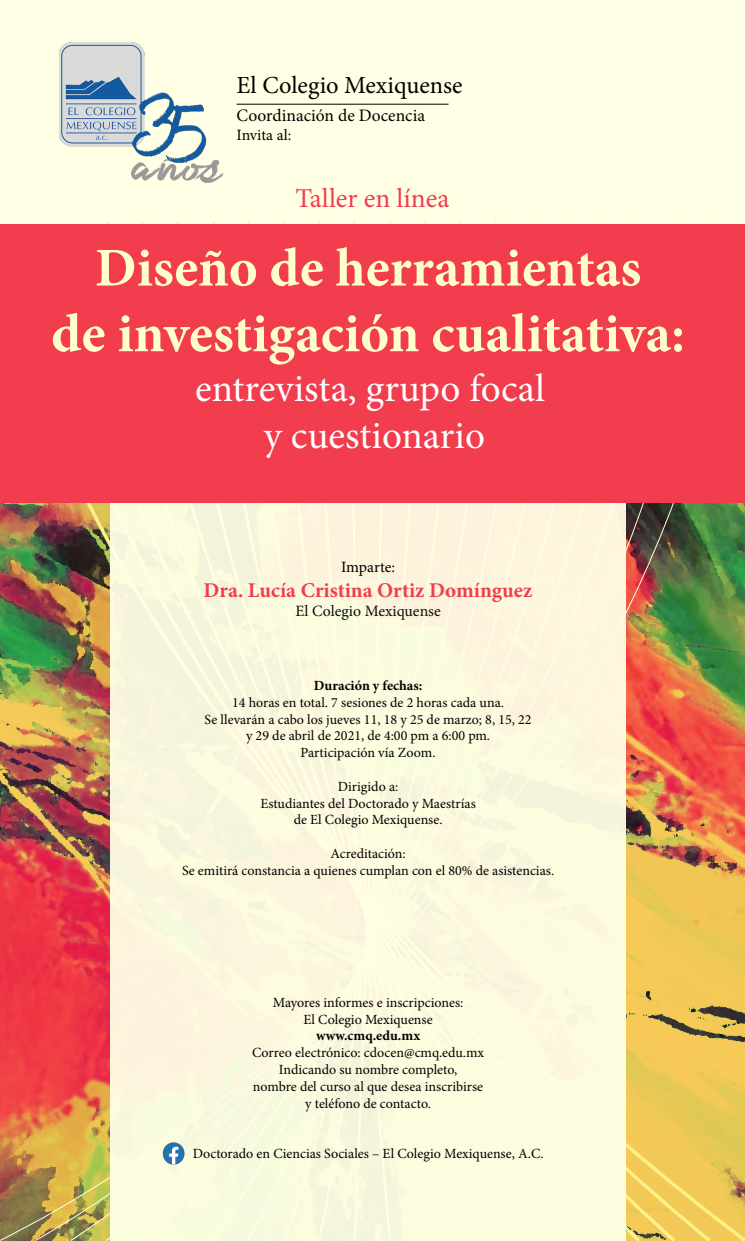
<style>
.page{position:relative;width:745px;height:1241px;background:#fff}
.page>*{position:absolute;margin:0;border:0;box-sizing:border-box;transform-origin:0 0}
.t1{font:700 54.69px/65.6px "Minion Pro";color:#ffc;text-align:center}
.t2{font:39.2px/47px "Minion Pro";color:#fff;text-align:center}
.t3{font:27.3px "Minion Pro";color:#f13d4e}
.t4{font:24.5px "Minion Pro";color:#000}
.t5{font:700 21px "Minion Pro";color:#f13d4e}
.t6{font:17.5px "Minion Pro";color:#000}
.t7{font:15.75px "Minion Pro";color:#0c0c0c}
.t8{font:15.75px "Minion Pro";letter-spacing:-.005em;color:#000}
.t9{font:14px/16.8px "Minion Pro";color:#000;text-align:center}
.t10{font:700 14px "Minion Pro";color:#000}
</style>
<div class="page">
<div style="left:0;top:0;width:744px;height:224px;background:#ffffe6"></div>
<img style="left:0;top:220px;width:744px;height:1020px">
<div style="left:110px;top:503px;width:515px;height:737px;background:#fdfade"></div>
<img style="left:59px;top:42px;width:165px;height:141px">
<hr style="left:236px;top:104px;width:212px;height:1px;background:#000">
<div style="left:0;top:224px;width:744px;height:279px;background:#f13d4e"></div>
<img style="left:162px;top:1142px;width:23px;height:22px">
<h3 class="t4" style="left:236px;top:69px;width:227px">El Colegio Mexiquense</h3>
<p class="t6" style="left:236px;top:104px;width:190px">Coordinación de Docencia</p>
<p class="t8" style="left:236px;top:124px;width:56px">Invita al:</p>
<h3 class="t3" style="left:295px;top:179px;width:155px">Taller en línea</h3>
<h1 class="t1" style="left:51px;top:234px;width:634px">Diseño de herramientas<br>de investigación cualitativa:</h1>
<h2 class="t2" style="left:195px;top:365px;width:351px">entrevista, grupo focal y cuestionario</h2>
<p class="t8" style="left:341px;top:556px;width:55px">Imparte:</p>
<h3 class="t5" style="left:203px;top:576px;width:330px">Dra. Lucía Cristina Ortiz Domínguez</h3>
<p class="t7" style="left:295px;top:600px;width:147px">El Colegio Mexiquense</p>
<p class="t10" style="left:313px;top:675px;width:110px">Duración y fechas:</p>
<p class="t9" style="left:204px;top:693px;width:328px">14 horas en total. 7 sesiones de 2 horas cada una.<br>Se llevarán a cabo los jueves 11, 18 y 25 de marzo; 8, 15, 22 y 29 de abril de 2021, de 4:00 pm a 6:00 pm.<br>Participación vía Zoom.</p>
<p class="t9" style="left:260px;top:777px;width:217px">Dirigido a:<br>Estudiantes del Doctorado y Maestrías de El Colegio Mexiquense.</p>
<p class="t9" style="left:182px;top:845px;width:373px">Acreditación:<br>Se emitirá constancia a quienes cumplan con el 80% de asistencias.</p>
<p class="t9" style="left:272px;top:993px;width:192px">Mayores informes e inscripciones:<br>El Colegio Mexiquense</p>
<p class="t10" style="left:316px;top:1025px;width:105px">www.cmq.edu.mx</p>
<p class="t9" style="left:252px;top:1044px;width:233px">Correo electrónico: cdocen@cmq.edu.mx Indicando su nombre completo,<br>nombre del curso al que desea inscribirse y teléfono de contacto.</p>
<p class="t9" style="left:192px;top:1145px;width:352px">Doctorado en Ciencias Sociales – El Colegio Mexiquense, A.C.</p>
</div>
